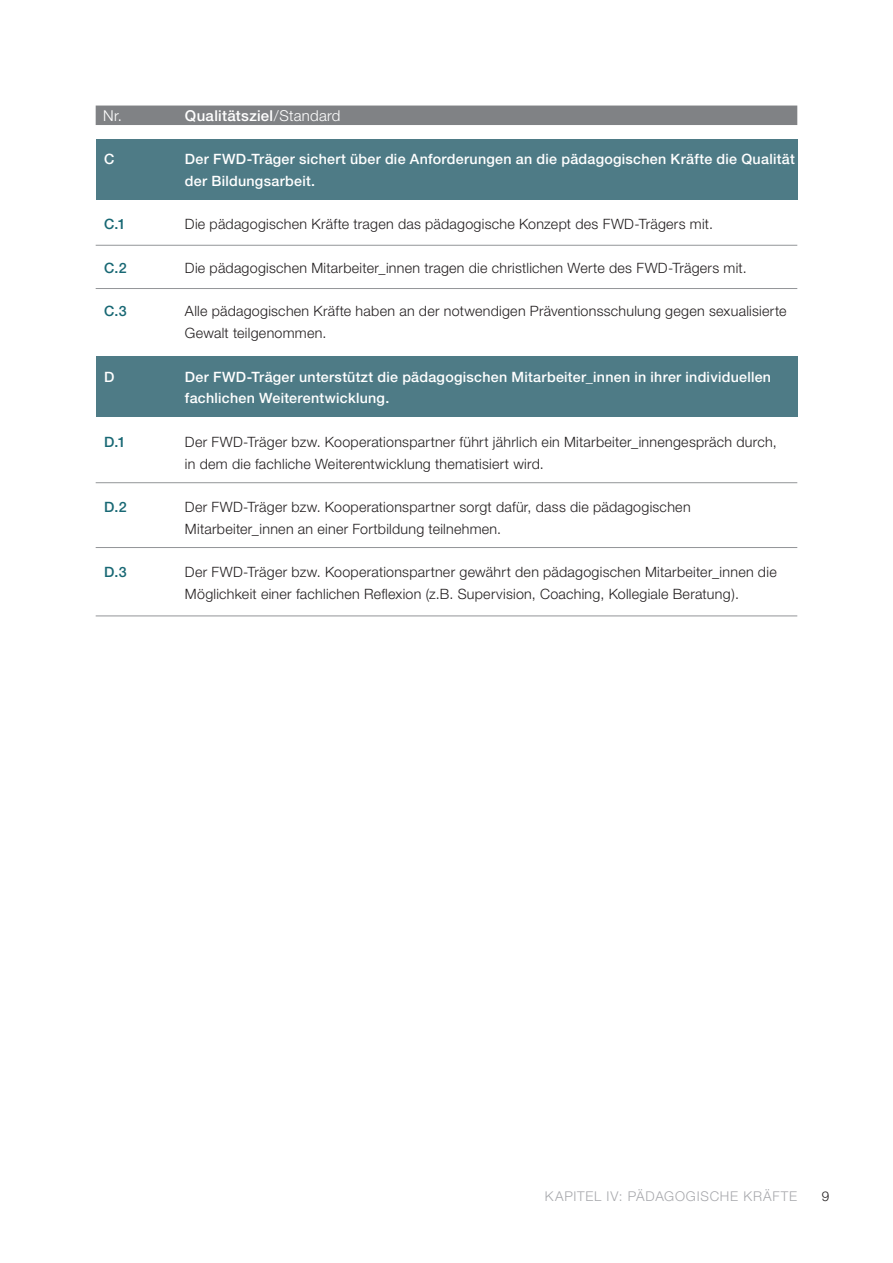
<style>
.page{position:relative;width:893px;height:1263px;background:#fff}
.page>*{position:absolute;margin:0;border:0;box-sizing:border-box;transform-origin:0 0}
.t1{font:500 15px "Helvetica Neue";letter-spacing:.02em;color:#fff}
.t2{font:300 15px "Helvetica Neue";color:#fff}
.t3{font:300 14.25px/21.8px "Helvetica Neue";letter-spacing:.02em;color:#231f20}
.t4{font:500 14.25px/21.8px "Helvetica Neue";letter-spacing:.02em;color:#fff}
.t5{font:500 14.25px "Helvetica Neue";color:#186874}
.t6{font:300 13.5px "Helvetica Neue";letter-spacing:.065em;color:#a8a9ad}
.t7{font:300 13.5px "Helvetica Neue";color:#231f20}
.s1{font-weight:300}
</style>
<div class="page">
<div style="left:96px;top:139px;width:701px;height:61px;background:#4e7b86"></div>
<div style="left:96px;top:356px;width:701px;height:61px;background:#4e7b86"></div>
<div style="left:96px;top:106px;width:701px;height:19px;background:#808285"></div>
<hr style="left:96px;top:245px;width:701px;height:1px;background:#939598">
<hr style="left:96px;top:288px;width:701px;height:1px;background:#939598">
<hr style="left:96px;top:547px;width:701px;height:1px;background:#939598">
<hr style="left:96px;top:482px;width:701px;height:1px;background:#939598">
<hr style="left:96px;top:615px;width:701px;height:1px;background:#939598">
<p class="t2" style="left:103px;top:106px;width:20px">Nr.</p>
<p class="t1" style="left:185px;top:106px;width:157px">Qualitätsziel<span class="s1">/Standard</span></p>
<p class="t4" style="left:104px;top:148px;width:12px">C</p>
<p class="t4" style="left:185px;top:148px;width:611px">Der FWD-Träger sichert über die Anforderungen an die pädagogischen Kräfte die Qualität der Bildungsarbeit.</p>
<p class="t5" style="left:104px;top:216px;width:23px">C.1</p>
<p class="t3" style="left:185px;top:213px;width:529px">Die pädagogischen Kräfte tragen das pädagogische Konzept des FWD-Trägers mit.</p>
<p class="t5" style="left:104px;top:259px;width:24px">C.2</p>
<p class="t3" style="left:185px;top:257px;width:563px">Die pädagogischen Mitarbeiter_innen tragen die christlichen Werte des FWD-Trägers mit.</p>
<p class="t5" style="left:104px;top:303px;width:24px">C.3</p>
<p class="t3" style="left:185px;top:300px;width:603px">Alle pädagogischen Kräfte haben an der notwendigen Präventionsschulung gegen sexualisierte<br>Gewalt teilgenommen.</p>
<p class="t4" style="left:104px;top:365px;width:12px">D</p>
<p class="t4" style="left:185px;top:365px;width:588px">Der FWD-Träger unterstützt die pädagogischen Mitarbeiter_innen in ihrer individuellen fachlichen Weiterentwicklung.</p>
<p class="t5" style="left:104px;top:433px;width:23px">D.1</p>
<p class="t3" style="left:185px;top:431px;width:593px">Der FWD-Träger bzw. Kooperationspartner führt jährlich ein Mitarbeiter_innengespräch durch, in dem die fachliche Weiterentwicklung thematisiert wird.</p>
<p class="t5" style="left:104px;top:498px;width:24px">D.2</p>
<p class="t3" style="left:185px;top:496px;width:507px">Der FWD-Träger bzw. Kooperationspartner sorgt dafür, dass die pädagogischen<br>Mitarbeiter_innen an einer Fortbildung teilnehmen.</p>
<p class="t5" style="left:104px;top:564px;width:24px">D.3</p>
<p class="t3" style="left:185px;top:561px;width:593px">Der FWD-Träger bzw. Kooperationspartner gewährt den pädagogischen Mitarbeiter_innen die<br>Möglichkeit einer fachlichen Reflexion (z.B. Supervision, Coaching, Kollegiale Beratung).</p>
<p class="t6" style="left:545px;top:1188px;width:19px">Kapitel</p>
<p class="t6" style="left:607px;top:1188px;width:50px">IV: Pädag</p>
<p class="t6" style="left:675px;top:1188px;width:20px">ogisc</p>
<p class="t6" style="left:720px;top:1188px;width:62px">he Kräfte</p>
<p class="t7" style="left:822px;top:1188px;width:9px">9</p>
</div>
